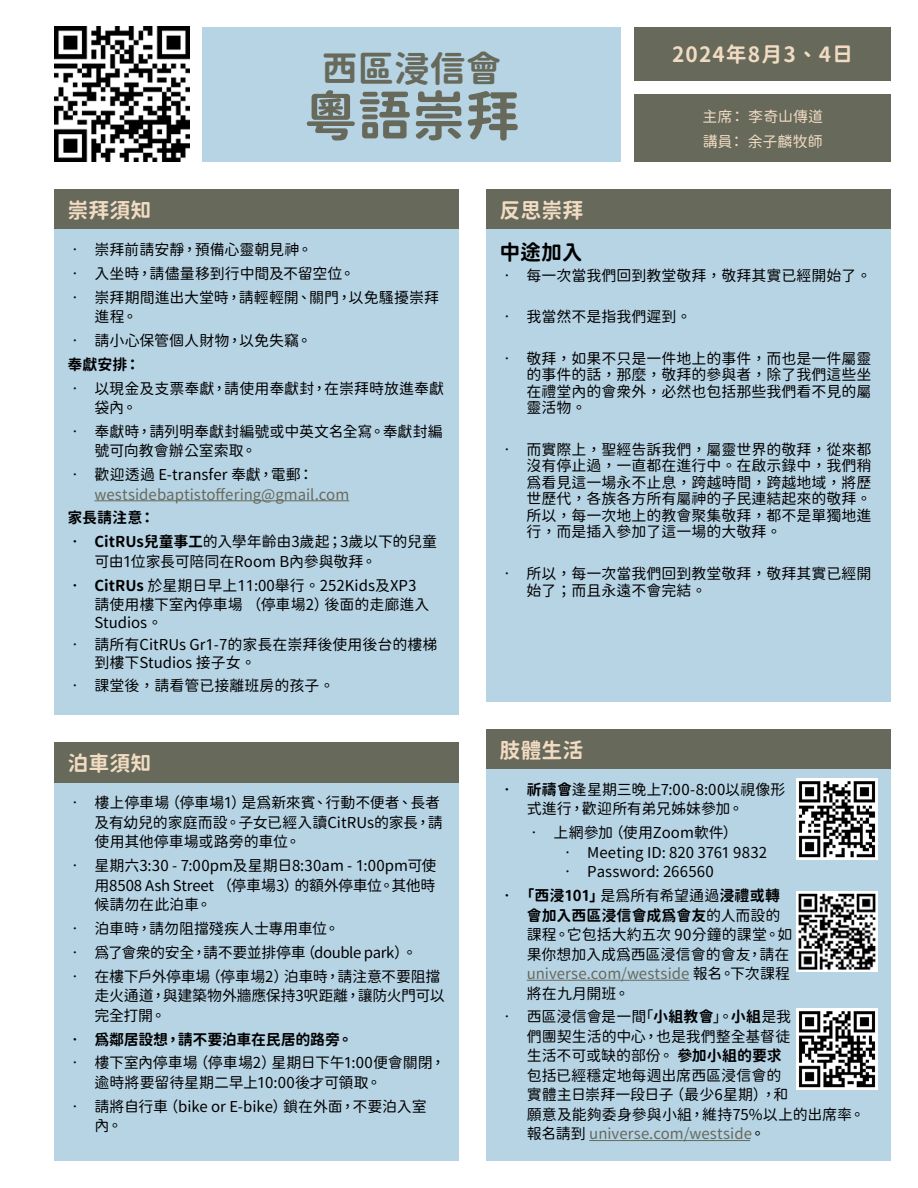
<style>
.page{position:relative;width:918px;height:1188px;background:#fff}
.page>*{position:absolute;margin:0;border:0;box-sizing:border-box;transform-origin:0 0}
.t1{font:54px "Gen Sen Rounded TW B";color:#67695b}
.t2{font:36px "Gen Sen Rounded TW B";color:#67695b}
.t3{font:21px "Gen Sen Rounded TW B";color:#f1dcc3}
.t4{font:21px "Gen Sen Rounded TW B";letter-spacing:.05em;color:#f1dcc3}
.t5{font:21px "Gen Sen Rounded TW B";color:#000}
.t6{font:15px/19.5px "Gen Sen Rounded TW R";color:#000}
.t7{font:15px/19.5px "Gen Sen Rounded TW B";letter-spacing:-.01em;color:#000;text-align:right}
.t8{font:15px/19.5px "Gen Sen Rounded TW R";letter-spacing:-.02em;color:#000}
.t9{font:15px "Gen Sen Rounded TW R";color:#67695b}
.t10{font:15px "Gen Sen Rounded TW R";letter-spacing:-.03em;color:#000}
.t11{font:15px/24.8px "Gen Sen Rounded TW R";letter-spacing:-.005em;color:#f1dcc3}
.s1{font-family:"Gen Sen Rounded TW B"}
.s2{font-family:"Gen Sen Rounded TW R"}
.s3{color:#67695b}
</style>
<div class="page">
<img style="left:54px;top:27px;width:135px;height:135px">
<div style="left:202px;top:27px;width:419px;height:135px;background:#b7d4e5"></div>
<div style="left:54px;top:189px;width:405px;height:41px;background:#67695b"></div>
<div style="left:486px;top:729px;width:405px;height:41px;background:#67695b"></div>
<div style="left:486px;top:189px;width:405px;height:41px;background:#67695b"></div>
<div style="left:54px;top:742px;width:405px;height:41px;background:#67695b"></div>
<div style="left:634px;top:27px;width:257px;height:54px;background:#67695b"></div>
<div style="left:634px;top:94px;width:257px;height:68px;background:#67695b"></div>
<div style="left:54px;top:230px;width:405px;height:486px;background:#b7d4e5"></div>
<hr style="left:94px;top:500px;width:255px;height:1px;background:#67695b">
<div style="left:486px;top:770px;width:405px;height:391px;background:#b7d4e5"></div>
<hr style="left:527px;top:980px;width:162px;height:1px;background:#67695b">
<hr style="left:589px;top:1140px;width:161px;height:1px;background:#67695b">
<div style="left:486px;top:230px;width:405px;height:472px;background:#b7d4e5"></div>
<div style="left:54px;top:783px;width:405px;height:378px;background:#b7d4e5"></div>
<img style="left:796px;top:779px;width:82px;height:81px">
<img style="left:796px;top:891px;width:82px;height:81px">
<img style="left:796px;top:1009px;width:82px;height:81px">
<h3 class="t3" style="left:68px;top:198px;width:85px">崇拜須知</h3>
<h2 class="t2" style="left:322px;top:48px;width:181px">西區浸信會</h2>
<h1 class="t1" style="left:304px;top:86px;width:217px">粵語崇拜</h1>
<h3 class="t3" style="left:500px;top:198px;width:85px">反思崇拜</h3>
<h3 class="t4" style="left:672px;top:43px;width:183px">2024年8月3、4日</h3>
<p class="t11" style="left:702px;top:104px;width:122px">主席： 李奇山傳道講員： 余子麟牧師</p>
<p class="t6" style="left:68px;top:240px;width:247px">• 崇拜前請安靜，預備心靈朝見神。</p>
<p class="t6" style="left:68px;top:264px;width:289px">• 入坐時，請儘量移到行中間及不留空位。</p>
<p class="t6" style="left:94px;top:288px;width:346px;text-indent:-27px">• 崇拜期間進出大堂時，請輕輕開、關門，以免騷擾崇拜進程。</p>
<p class="t6" style="left:68px;top:331px;width:246px">• 請小心保管個人財物，以免失竊。</p>
<p class="t7" style="left:68px;top:355px;width:74px">奉獻安排：</p>
<p class="t6" style="left:94px;top:379px;width:351px;text-indent:-27px">• 以現金及支票奉獻，請使用奉獻封，在崇拜時放進奉獻袋內。</p>
<p class="t6" style="left:94px;top:422px;width:350px;text-indent:-27px">• 奉獻時，請列明奉獻封編號或中英文名全寫。奉獻封編號可向教會辦公室索取。</p>
<p class="t6" style="left:68px;top:465px;width:247px">• 歡迎透過 E-transfer 奉獻，電郵：</p>
<p class="t9" style="left:94px;top:486px;width:256px">westsidebaptistoffering@gmail.com</p>
<p class="t7" style="left:68px;top:509px;width:89px">家長請注意：</p>
<p class="t6" style="left:94px;top:532px;width:344px;text-indent:-27px"><span class="s1">• CitRUs兒童事工</span>的入學年齡由3歲起；3歲以下的兒童可由1位家長可陪同在Room B內參與敬拜。</p>
<p class="t6" style="left:94px;top:576px;width:337px;text-indent:-27px"><span class="s1">• CitRUs</span> 於星期日早上11:00舉行。252Kids及XP3請使用樓下室內停車場 （停車場2）後面的走廊進入</p>
<p class="t6" style="left:94px;top:613px;width:69px">Studios。</p>
<p class="t6" style="left:94px;top:636px;width:345px;line-height:18px;text-indent:-27px">• 請所有CitRUs Gr1-7的家長在崇拜後使用後台的樓梯到樓下Studios 接子女。</p>
<p class="t6" style="left:68px;top:676px;width:268px">• 課堂後，請看管已接離班房的孩子。</p>
<h3 class="t3" style="left:68px;top:752px;width:85px">泊車須知</h3>
<p class="t6" style="left:94px;top:794px;width:350px;text-indent:-27px">• 樓上停車場（停車場1）是為新來賓、行動不便者、長者及有幼兒的家庭而設。子女已經入讀CitRUs的家長，請使用其他停車場或路旁的車位。</p>
<p class="t6" style="left:94px;top:856px;width:344px;text-align:justify;text-indent:-27px">• 星期六3:30 - 7:00pm及星期日8:30am - 1:00pm可使用8508 Ash Street （停車場3）的額外停車位。其他時候請勿在此泊車。</p>
<p class="t6" style="left:68px;top:919px;width:274px">• 泊車時，請勿阻擋殘疾人士專用車位。</p>
<p class="t10" style="left:68px;top:944px;width:351px">• 為了會眾的安全，請不要並排停車（double park）。</p>
<p class="t8" style="left:94px;top:967px;width:352px;text-indent:-27px">• 在樓下戶外停車場（停車場2）泊車時，請注意不要阻擋走火通道，與建築物外牆應保持3呎距離，讓防火門可以完全打開。</p>
<p class="t7" style="left:68px;top:1030px;width:287px">• 為鄰居設想，請不要泊車在民居的路旁。</p>
<p class="t6" style="left:94px;top:1053px;width:352px;text-indent:-27px">• 樓下室內停車場（停車場2）星期日下午1:00便會關閉，逾時將要留待星期二早上10:00後才可領取。</p>
<p class="t6" style="left:94px;top:1097px;width:334px;text-indent:-27px">• 請將自行車（bike or E-bike）鎖在外面，不要泊入室內。</p>
<h3 class="t5" style="left:500px;top:240px;width:85px">中途加入</h3>
<p class="t6" style="left:500px;top:266px;width:373px">• 每一次當我們回到教堂敬拜，敬拜其實已經開始了。</p>
<p class="t6" style="left:500px;top:307px;width:193px">• 我當然不是指我們遲到。</p>
<p class="t6" style="left:526px;top:350px;width:346px;line-height:16.5px;text-align:justify;text-indent:-27px">• 敬拜，如果不只是一件地上的事件，而也是一件屬靈的事件的話，那麼，敬拜的參與者，除了我們這些坐在禮堂內的會眾外，必然也包括那些我們看不見的屬靈活物。</p>
<p class="t6" style="left:526px;top:442px;width:346px;line-height:16.5px;text-align:justify;text-indent:-27px">• 而實際上，聖經告訴我們，屬靈世界的敬拜，從來都沒有停止過，一直都在進行中。在啟示錄中，我們稍為看見這一場永不止息，跨越時間，跨越地域，將歷世歷代，各族各方所有屬神的子民連結起來的敬拜。所以，每一次地上的教會聚集敬拜，都不是單獨地進行，而是插入參加了這一場的大敬拜。</p>
<p class="t6" style="left:526px;top:566px;width:346px;line-height:16.5px;text-indent:-27px">• 所以，每一次當我們回到教堂敬拜，敬拜其實已經開始了；而且永遠不會完結。</p>
<h3 class="t3" style="left:500px;top:738px;width:85px">肢體生活</h3>
<p class="t6" style="left:527px;top:780px;width:260px;text-indent:-27px"><span class="s1">• 祈禱會</span>逢星期三晚上7:00-8:00以視像形式進行，歡迎所有弟兄姊妹參加。</p>
<p class="t6" style="left:526px;top:823px;width:213px">• 上網參加（使用Zoom軟件）</p>
<p class="t6" style="left:560px;top:843px;width:208px">• Meeting ID: 820 3761 9832</p>
<p class="t6" style="left:560px;top:862px;width:155px">• Password: 266560</p>
<p class="t7" style="left:500px;top:886px;width:282px">• 「西浸101」 <span class="s2">是為所有希望通過</span>浸禮或轉會加入西區浸信會成為會友<span class="s2">的人而設的</span></p>
<p class="t6" style="left:527px;top:925px;width:267px">課程。它包括大約五次 90分鐘的課堂。如果你想加入成為西區浸信會的會友，請在<span class="s3">universe.com/westside</span> 報名。下次課程將在九月開班。</p>
<p class="t6" style="left:527px;top:1008px;width:340px;text-indent:-27px">• 西區浸信會是一間「<span class="s1">小組教會</span>」。<span class="s1">小組</span>是我<br>們團契生活的中心，也是我們整全基督徒<br>生活不可或缺的部份。 <span class="s1">參加小組的要求<br></span>包括已經穩定地每週出席西區浸信會的<br>實體主日崇拜一段日子（最少6星期），和<br>願意及能夠委身參與小組，維持75%以上的出席率。報名請到 <span class="s3">universe.com/westside</span>。</p>
</div>
